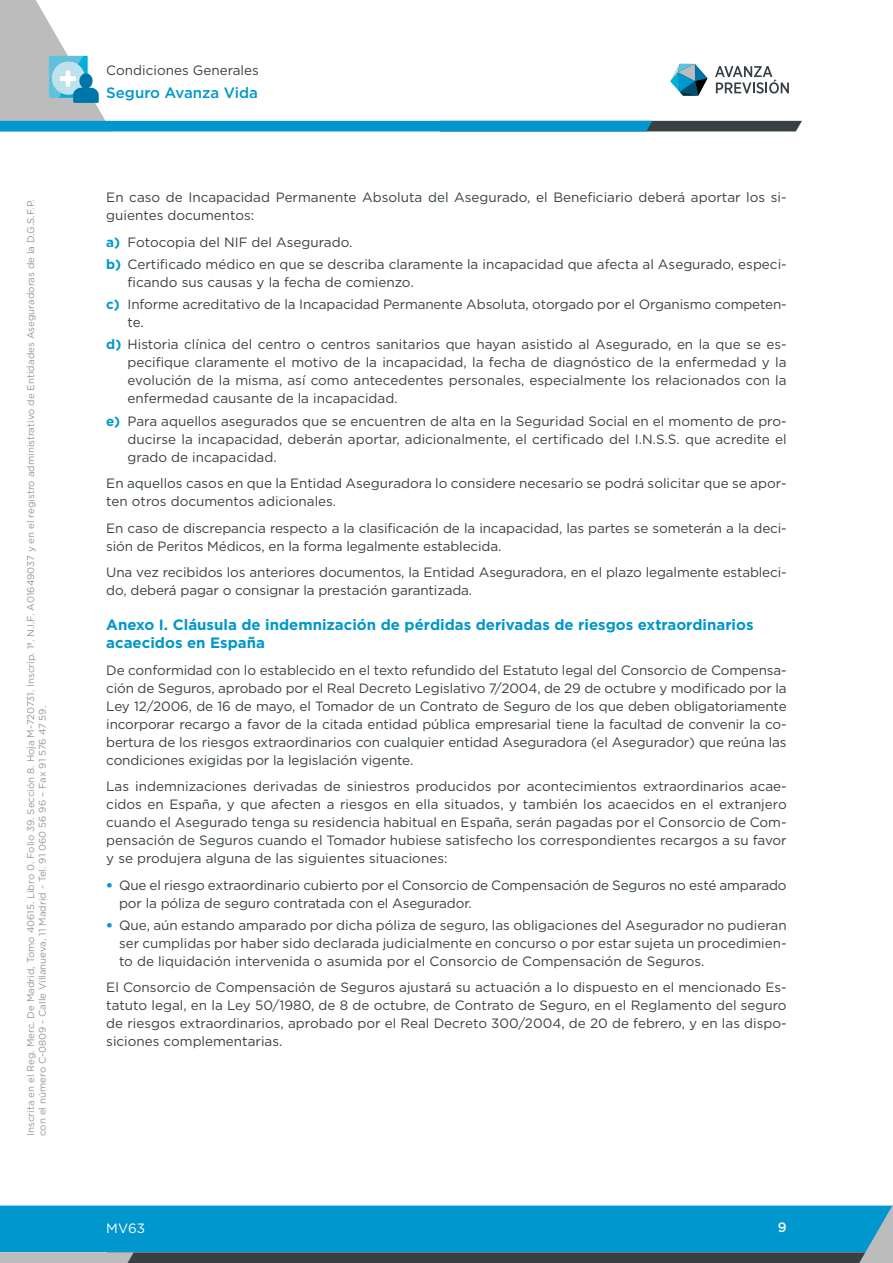
<style>
.page{position:relative;width:893px;height:1263px;background:#fff}
.page>*{position:absolute;margin:0;border:0;box-sizing:border-box;transform-origin:0 0}
.t1{font:700 15px/18px "Gotham";color:#0097ca}
.t2{font:500 15px "Gotham";color:#0097cc}
.t3{font:13.5px/18px "Gotham";color:#384044}
.t4{font:13.5px "Gotham";color:#fff}
.t5{font:500 13.5px "Gotham";color:#fff}
.t6{font:9.75px/11.7px "Gotham";color:#92979b}
.s1{font-weight:700;color:#0097ca}
.s2{font-weight:900;color:#0097ca}
</style>
<div class="page">
<svg style="left:0;top:1205px;width:893px;height:58px;background:#148db9"></svg>
<svg style="left:0;top:0;width:802px;height:131px"></svg>
<p class="t3" style="left:106px;top:61px;width:154px">Condiciones Generales</p>
<p class="t2" style="left:106px;top:83px;width:153px">Seguro Avanza Vida</p>
<p class="t6" style="left:25px;top:1136px;width:938px;rotate:-90deg">Inscrita en el Reg. Merc. De Madrid, Tomo 40615. Libro 0. Folio 39. Sección 8. Hoja M-720731. Inscrip. 1ª. N.I.F. A01649037 y en el registro administrativo de Entidades Aseguradoras de la D.G.S.F.P. con el número C-0809 - Calle Villanueva, 11 Madrid - Tel. 91 060 56 96 – Fax 91 576 47 59.</p>
<p class="t3" style="left:106px;top:188px;width:682px">En caso de Incapacidad Permanente Absoluta del Asegurado, el Beneficiario deberá aportar los si&shy;guientes documentos:</p>
<p class="t3" style="left:106px;top:230px;width:682px;line-height:22.2px"><span class="s1">a)</span> Fotocopia del NIF del Asegurado.<br><span class="s1">b)</span> Certificado médico en que se describa claramente la incapacidad que afecta al Asegurado, especi-</p>
<p class="t3" style="left:106px;top:271px;width:682px;line-height:22.2px;text-indent:21px">ficando sus causas y la fecha de comienzo.<br><span class="s1">c)</span> Informe acreditativo de la Incapacidad Permanente Absoluta, otorgado por el Organismo competen-</p>
<p class="t3" style="left:106px;top:311px;width:682px;line-height:22.2px;text-indent:21px">te.<br><span class="s1">d)</span> Historia clínica del centro o centros sanitarios que hayan asistido al Asegurado, en la que se es-</p>
<p class="t3" style="left:128px;top:353px;width:661px;text-align:justify">pecifique claramente el motivo de la incapacidad, la fecha de diagnóstico de la enfermedad y la evolución de la misma, así como antecedentes personales, especialmente los relacionados con la enfermedad causante de la incapacidad.</p>
<p class="t3" style="left:128px;top:412px;width:661px;text-align:justify;text-indent:-21px"><span class="s1">e)</span> Para aquellos asegurados que se encuentren de alta en la Seguridad Social en el momento de pro&shy;ducirse la incapacidad, deberán aportar, adicionalmente, el certificado del I.N.S.S. que acredite el grado de incapacidad.</p>
<p class="t3" style="left:106px;top:474px;width:682px">En aquellos casos en que la Entidad Aseguradora lo considere necesario se podrá solicitar que se apor&shy;ten otros documentos adicionales.</p>
<p class="t3" style="left:106px;top:519px;width:682px">En caso de discrepancia respecto a la clasificación de la incapacidad, las partes se someterán a la deci&shy;sión de Peritos Médicos, en la forma legalmente establecida.</p>
<p class="t3" style="left:106px;top:563px;width:682px">Una vez recibidos los anteriores documentos, la Entidad Aseguradora, en el plazo legalmente estableci&shy;do, deberá pagar o consignar la prestación garantizada.</p>
<p class="t1" style="left:106px;top:616px;width:649px">Anexo I. Cláusula de indemnización de pérdidas derivadas de riesgos extraordinarios acaecidos en España</p>
<p class="t3" style="left:106px;top:661px;width:682px;text-align:justify">De conformidad con lo establecido en el texto refundido del Estatuto legal del Consorcio de Compensa&shy;ción de Seguros, aprobado por el Real Decreto Legislativo 7/2004, de 29 de octubre y modificado por la Ley 12/2006, de 16 de mayo, el Tomador de un Contrato de Seguro de los que deben obligatoriamente incorporar recargo a favor de la citada entidad pública empresarial tiene la facultad de convenir la co&shy;bertura de los riesgos extraordinarios con cualquier entidad Aseguradora (el Asegurador) que reúna las condiciones exigidas por la legislación vigente.</p>
<p class="t3" style="left:106px;top:777px;width:682px;text-align:justify">Las indemnizaciones derivadas de siniestros producidos por acontecimientos extraordinarios acae&shy;cidos en España, y que afecten a riesgos en ella situados, y también los acaecidos en el extranjero cuando el Asegurado tenga su residencia habitual en España, serán pagadas por el Consorcio de Com&shy;pensación de Seguros cuando el Tomador hubiese satisfecho los correspondientes recargos a su favor y se produjera alguna de las siguientes situaciones:</p>
<p class="t3" style="left:119px;top:876px;width:669px;text-indent:-13px"><span class="s2">•</span> Que el riesgo extraordinario cubierto por el Consorcio de Compensación de Seguros no esté amparado por la póliza de seguro contratada con el Asegurador.</p>
<p class="t3" style="left:119px;top:916px;width:669px;text-align:justify;text-indent:-13px"><span class="s2">•</span> Que, aún estando amparado por dicha póliza de seguro, las obligaciones del Asegurador no pudieran ser cumplidas por haber sido declarada judicialmente en concurso o por estar sujeta un procedimien&shy;to de liquidación intervenida o asumida por el Consorcio de Compensación de Seguros.</p>
<p class="t3" style="left:106px;top:978px;width:682px;text-align:justify">El Consorcio de Compensación de Seguros ajustará su actuación a lo dispuesto en el mencionado Es&shy;tatuto legal, en la Ley 50/1980, de 8 de octubre, de Contrato de Seguro, en el Reglamento del seguro de riesgos extraordinarios, aprobado por el Real Decreto 300/2004, de 20 de febrero, y en las dispo&shy;siciones complementarias.</p>
<p class="t4" style="left:106px;top:1219px;width:40px">MV63</p>
<p class="t5" style="left:778px;top:1218px;width:10px">9</p>
</div>
